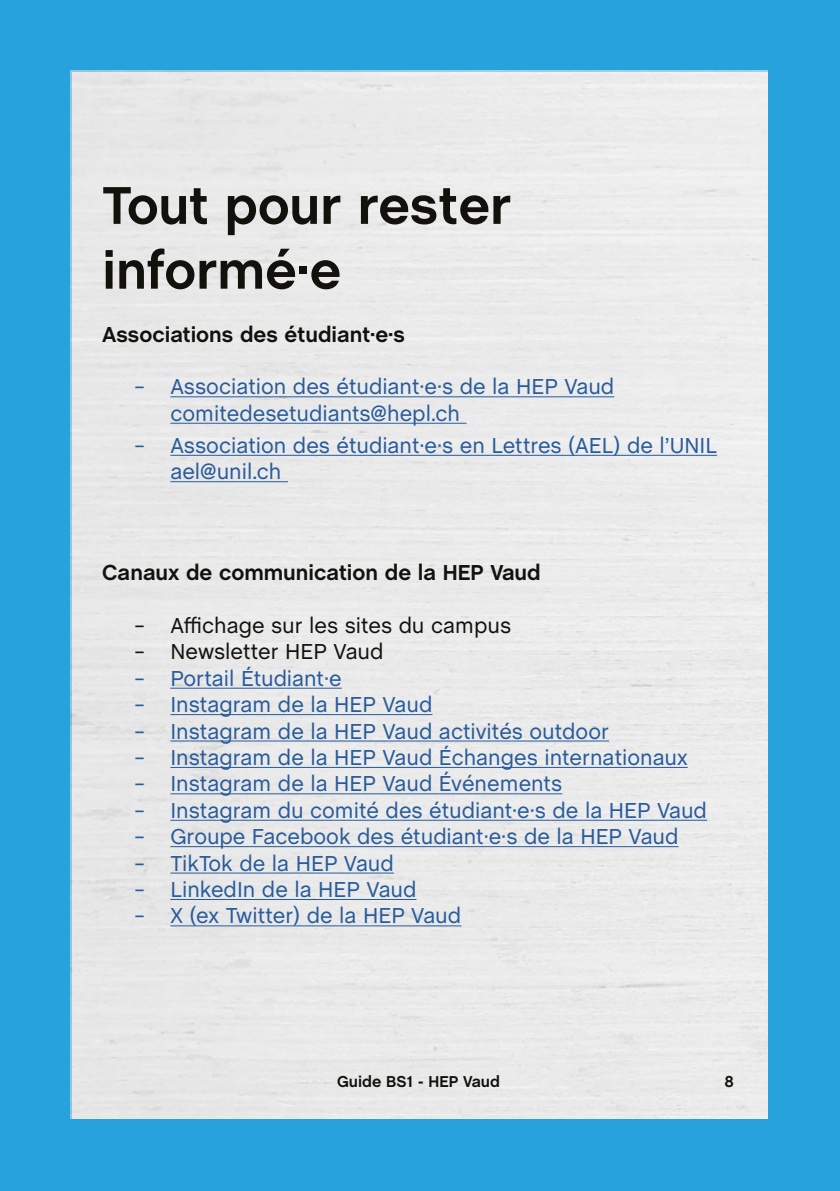
<style>
.page{position:relative;width:840px;height:1191px;background:#fff}
.page>*{position:absolute;margin:0;border:0;box-sizing:border-box;transform-origin:0 0}
.t1{font:700 54px/64.8px "Chalet";color:#12110c}
.t2{font:22px/26.4px "Chalet";color:#275b9b}
.t3{font:700 22px "Chalet";color:#12110c}
.t4{font:22px/26.4px "Chalet";color:#12110c}
.t5{font:700 16px "Chalet";color:#12110c}
</style>
<div class="page">
<div style="left:0;top:0;width:839px;height:1191px;background:#28a2dc"></div>
<div style="left:71px;top:71px;width:696px;height:1048px;background:#eaeaea"></div>
<hr style="left:170px;top:396px;width:444px;height:1px;background:#275b9b">
<hr style="left:170px;top:423px;width:296px;height:1px;background:#275b9b">
<hr style="left:170px;top:455px;width:546px;height:1px;background:#275b9b">
<hr style="left:170px;top:481px;width:118px;height:1px;background:#275b9b">
<hr style="left:170px;top:687px;width:171px;height:1px;background:#275b9b">
<hr style="left:170px;top:714px;width:262px;height:1px;background:#275b9b">
<hr style="left:170px;top:740px;width:438px;height:1px;background:#275b9b">
<hr style="left:170px;top:767px;width:517px;height:1px;background:#275b9b">
<hr style="left:170px;top:793px;width:392px;height:1px;background:#275b9b">
<hr style="left:170px;top:819px;width:536px;height:1px;background:#275b9b">
<hr style="left:170px;top:846px;width:508px;height:1px;background:#275b9b">
<hr style="left:170px;top:872px;width:224px;height:1px;background:#275b9b">
<hr style="left:170px;top:899px;width:246px;height:1px;background:#275b9b">
<hr style="left:170px;top:925px;width:291px;height:1px;background:#275b9b">
<h1 class="t1" style="left:102px;top:176px;width:410px">Tout pour rester informé·e</h1>
<p class="t3" style="left:102px;top:321px;width:304px">Associations des étudiant·e·s</p>
<p class="t2" style="left:170px;top:374px;width:445px;text-indent:-36px">− Association des étudiant·e·s de la HEP Vaud comitedesetudiants@hepl.ch</p>
<p class="t2" style="left:170px;top:432px;width:548px;text-indent:-36px">− Association des étudiant·e·s en Lettres (AEL) de l’UNIL ael@unil.ch</p>
<p class="t3" style="left:102px;top:559px;width:440px">Canaux de communication de la HEP Vaud</p>
<p class="t4" style="left:134px;top:612px;width:378px">− Affichage sur les sites du campus − Newsletter HEP Vaud</p>
<p class="t2" style="left:134px;top:665px;width:574px">− Portail Étudiant·e<br>− Instagram de la HEP Vaud<br>− Instagram de la HEP Vaud activités outdoor<br>− Instagram de la HEP Vaud Échanges internationaux<br>− Instagram de la HEP Vaud Événements<br>− Instagram du comité des étudiant·e·s de la HEP Vaud − Groupe Facebook des étudiant·e·s de la HEP Vaud<br>− TikTok de la HEP Vaud<br>− LinkedIn de la HEP Vaud<br>− X (ex Twitter) de la HEP Vaud</p>
<p class="t5" style="left:337px;top:1071px;width:164px">Guide BS1 - HEP Vaud</p>
<p class="t5" style="left:724px;top:1071px;width:11px">8</p>
</div>
